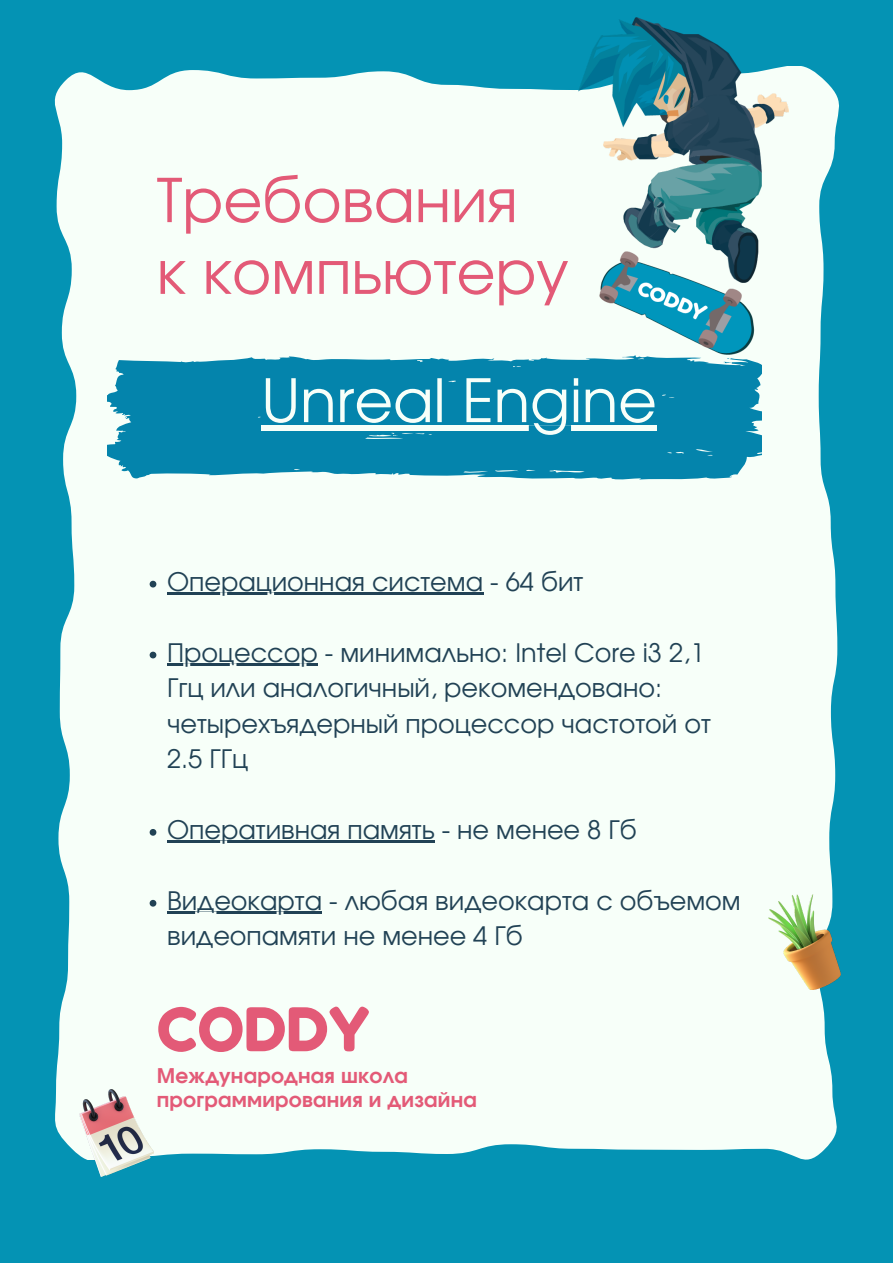
<style>
.page{position:relative;width:893px;height:1263px;background:#0493b4}
.page>*{position:absolute;margin:0;border:0;box-sizing:border-box;transform-origin:0 0}
.t1{font:60px "Evolventa";color:#e35a77}
.t2{font:60px "Fredoka One";color:#e35a77}
.t3{font:59.47px "Evolventa";color:#f7fff9}
.t4{font:25.5px/35.5px "Evolventa";color:#214255}
.t5{font:700 20.25px "Evolventa";letter-spacing:.01em;color:#e35a77}
</style>
<div class="page">
<div style="left:55px;top:67px;width:784px;height:1093px;background:#f7fff9"></div>
<svg style="left:107px;top:355px;width:654px;height:125px;fill:#0484ac"></svg>
<img style="left:578px;top:18px;width:211px;height:337px">
<div style="left:261px;top:425px;width:396px;height:6px;background:#f7fff9"></div>
<svg style="left:150px;top:581px;width:6px;height:6px"></svg>
<hr style="left:167px;top:592px;width:316px;height:3px;background:#214255">
<svg style="left:150px;top:652px;width:6px;height:6px"></svg>
<hr style="left:167px;top:663px;width:151px;height:3px;background:#214255">
<svg style="left:150px;top:829px;width:6px;height:7px"></svg>
<hr style="left:167px;top:841px;width:268px;height:2px;background:#214255">
<svg style="left:150px;top:900px;width:6px;height:7px"></svg>
<hr style="left:167px;top:912px;width:155px;height:2px;background:#214255">
<img style="left:80px;top:1089px;width:74px;height:87px">
<img style="left:768px;top:895px;width:72px;height:94px">
<p class="t1" style="left:157px;top:174px;width:362px">Требования</p>
<p class="t1" style="left:157px;top:246px;width:413px">к компьютеру</p>
<p class="t3" style="left:261px;top:375px;width:397px">Unreal Engine</p>
<p class="t4" style="left:167px;top:565px;width:418px">Операционная система - 64 бит</p>
<p class="t4" style="left:167px;top:636px;width:545px">Процессор - минимально: Intel Core i3 2,1<br>Ггц или аналогичный, рекомендовано: четырехъядерный процессор частотой от<br>2.5 ГГц</p>
<p class="t4" style="left:167px;top:814px;width:471px">Оперативная память - не менее 8 Гб</p>
<p class="t4" style="left:167px;top:885px;width:575px">Видеокарта - любая видеокарта с объемом видеопамяти не менее 4 Гб</p>
<p class="t2" style="left:157px;top:993px;width:214px">CODDY</p>
<p class="t5" style="left:157px;top:1067px;width:253px">Международная школа</p>
<p class="t5" style="left:157px;top:1091px;width:322px">программирования и дизайна</p>
</div>
